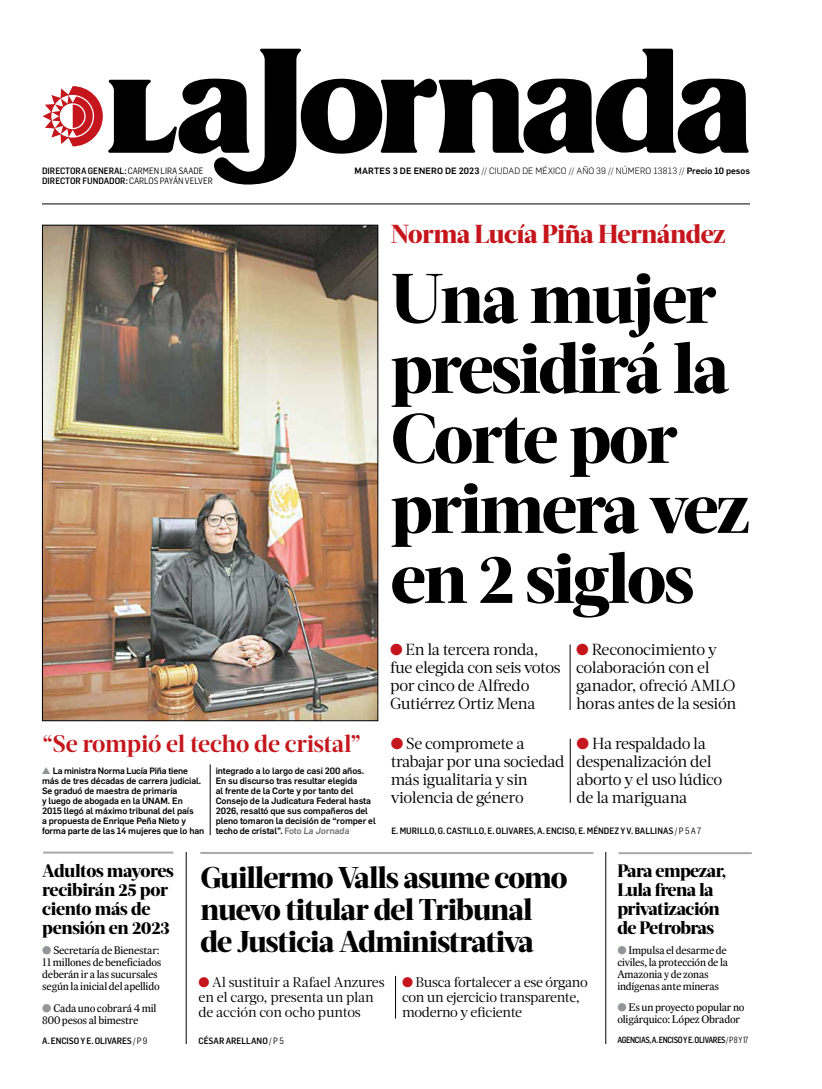
<style>
.page{position:relative;width:822px;height:1089px;background:#fff}
.page>*{position:absolute;margin:0;border:0;box-sizing:border-box;transform-origin:0 0}
.t1{font:800 70px/70px "Acta Headline";letter-spacing:-.03em;color:#000}
.t2{font:800 30px/32px "Acta Headline";letter-spacing:-.03em;color:#000}
.t3{font:800 26px "Acta Headline";letter-spacing:-.02em;color:#c4161c}
.t4{font:700 24px "Acta Headline";letter-spacing:-.01em;color:#c4161c}
.t5{font:800 18px/19px "Acta Headline";letter-spacing:-.03em;color:#000}
.t6{font:16px/18px "Acta Deck";letter-spacing:-.02em;color:#000}
.t7{font:14px/15px "Acta Deck";letter-spacing:-.02em;color:#000}
.t8{font:11px/12px "Expresso Tx";letter-spacing:-.02em;color:#000}
.t9{font:500 9px/10px "Flama";letter-spacing:-.01em;color:#000}
.t10{font:500 9px "Flama Semicond";color:#000}
.t11{font:300 9px "Flama";letter-spacing:.01em;color:#000}
.t12{font:500 8.8px "Flama Semicond";letter-spacing:-.04em;color:#000;scale:.9 1}
.s1{font-weight:400}
.s2{font-weight:500}
.s3{color:#c4161c}
.s4{font-family:"Acta Deck";font-weight:400;font-size:16px;color:#000}
.s5{color:#939598}
.s6{color:#6d6e71}
</style>
<div class="page">
<svg style="left:43px;top:49px;width:706px;height:136px"></svg>
<hr style="left:42px;top:204px;width:708px;height:1px;background:#000">
<img style="left:44px;top:227px;width:332px;height:492px">
<hr style="left:570px;top:644px;width:1px;height:66px;background:#000">
<hr style="left:570px;top:739px;width:1px;height:64px;background:#000">
<hr style="left:619px;top:852px;width:133px;height:2px;background:#a7a9ac">
<hr style="left:43px;top:852px;width:130px;height:2px;background:#a7a9ac">
<hr style="left:200px;top:852px;width:393px;height:2px;background:#a7a9ac">
<hr style="left:606px;top:852px;width:1px;height:192px;background:#000">
<hr style="left:186px;top:852px;width:1px;height:192px;background:#000">
<hr style="left:210px;top:764px;width:1px;height:71px;background:#000">
<hr style="left:395px;top:976px;width:1px;height:43px;background:#000">
<p class="t10" style="left:42px;top:165px;width:163px">DIRECTORA GENERAL: <span class="s1">CARMEN LIRA SAADE</span></p>
<p class="t11" style="left:355px;top:164px;width:397px"><span class="s2">Martes 3 de enero de 2023</span> // CIUDAD DE MÉXICO // AÑO 39 // NÚM ERO 13813 // <span class="s2">Precio 10 pesos</span></p>
<p class="t10" style="left:42px;top:175px;width:172px">DIRECTOR FUNDADOR: <span class="s1">CARLOS PAYÁN VELVER</span></p>
<h3 class="t3" style="left:391px;top:218px;width:337px">Norma Lucía Piña Hernández</h3>
<h1 class="t1" style="left:391px;top:264px;width:361px">Una mujer presidirá la<br>Corte por primera vez en 2 siglos</h1>
<h3 class="t6" style="left:390px;top:641px;width:172px"><span class="s3">●</span> En la tercera ronda, fue elegida con seis votos por cinco de Alfredo<br>Gutiérrez Ortiz Mena</h3>
<h3 class="t6" style="left:576px;top:641px;width:162px"><span class="s3">●</span> Reconocimiento y colaboración con el ganador, ofreció AMLO horas antes de la sesión</h3>
<h3 class="t4" style="left:42px;top:729px;width:484px">“Se rompió el techo de cristal” ● <span class="s4">Se compromete a</span></h3>
<h3 class="t6" style="left:391px;top:752px;width:175px">trabajar por una sociedad más igualitaria y sin violencia de género</h3>
<h3 class="t6" style="left:577px;top:734px;width:147px"><span class="s3">●</span> Ha respaldado la despenalización del aborto y el uso lúdico de la mariguana</h3>
<p class="t9" style="left:42px;top:765px;width:164px"><span class="s5">▲</span> La ministra Norma Lucía Piña tiene más de tres décadas de carrera judicial.<br>Se graduó de maestra de primaria<br>y luego de abogada en la UNAM. En 2015 llegó al máximo tribunal del país<br>a propuesta de Enrique Peña Nieto y forma parte de las 14 mujeres que lo han</p>
<p class="t9" style="left:216px;top:765px;width:162px">integrado a lo largo de casi 200 años.<br>En su discurso tras resultar elegida<br>al frente de la Corte y por tanto del Consejo de la Judicatura Federal hasta 2026, resaltó que sus compañeros del pleno tomaron la decisión de “romper el techo de cristal”. <span class="s6">Foto La Jornada</span></p>
<p class="t10" style="left:391px;top:825px;width:312px">E. MURILLO, G. CASTILLO, E. OLIVARES, A. ENCISO, E. MÉNDEZ Y V. BALLINAS <span class="s1">/ P 5 A 7</span></p>
<h3 class="t5" style="left:42px;top:862px;width:133px">Adultos mayores recibirán 25 por ciento más de pensión en 2023</h3>
<p class="t8" style="left:42px;top:944px;width:121px"><span class="s5">●</span> Secretaría de Bienestar:<br>11 millones de beneficiados deberán ir a las sucursales según la inicial del apellido</p>
<p class="t8" style="left:42px;top:1002px;width:116px"><span class="s5">●</span> Cada uno cobrará 4 mil<br>800 pesos al bimestre</p>
<p class="t10" style="left:42px;top:1035px;width:107px">A. ENCISO Y E. OLIVARES <span class="s1">/ P 9</span></p>
<h2 class="t2" style="left:200px;top:862px;width:369px">Guillermo Valls asume como nuevo titular del Tribunal de Justicia Administrativa</h2>
<h3 class="t7" style="left:199px;top:974px;width:188px"><span class="s3">●</span> Al sustituir a Rafael Anzures en el cargo, presenta un plan de acción con ocho puntos</h3>
<h3 class="t7" style="left:402px;top:974px;width:187px"><span class="s3">●</span> Busca fortalecer a ese órgano con un ejercicio transparente, moderno y eficiente</h3>
<p class="t10" style="left:199px;top:1035px;width:87px">CÉSAR ARELLANO <span class="s1">/ P 5</span></p>
<h3 class="t5" style="left:617px;top:862px;width:111px">Para empezar,<br>Lula frena la privatización de Petrobras</h3>
<p class="t8" style="left:617px;top:944px;width:112px"><span class="s5">●</span> Impulsa el desarme de civiles, la protección de la<br>Amazonia y de zonas indígenas ante mineras</p>
<p class="t8" style="left:617px;top:1001px;width:129px"><span class="s5">●</span> Es un proyecto popular no oligárquico: López Obrador</p>
<p class="t12" style="left:617px;top:1034px;width:147px">AGENCIAS, A. ENCISO Y E. OLIVARES <span class="s1">/ P 8 Y 17</span></p>
</div>
